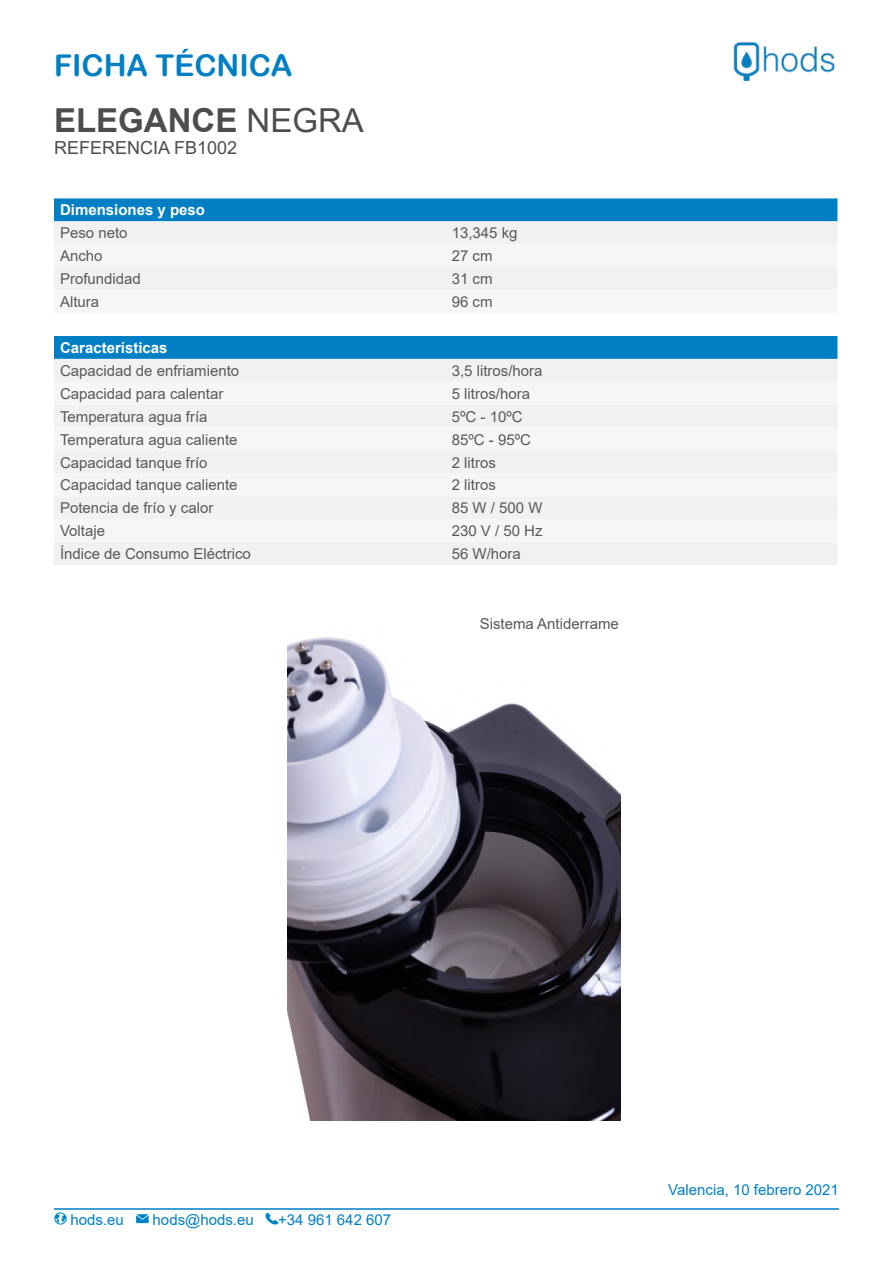
<style>
.page{position:relative;width:893px;height:1263px;background:#fff}
.page>*{position:absolute;margin:0;border:0;box-sizing:border-box;transform-origin:0 0}
.t1{font:700 33px "Arial";color:#4e4c4d}
.t2{font:30px "Arial Rounded MT Bold";color:#007fc5}
.t3{font:18px "Arial";color:#4e4c4d}
.t4{font:15px "Arial";color:#58595b}
.t5{font:15px "Arial";color:#007fc5}
.t6{font:700 15px "Arial";color:#fff}
.s1{font-weight:400}
</style>
<div class="page">
<img style="left:287px;top:637px;width:334px;height:483px">
<div style="left:54px;top:198px;width:783px;height:23px;background:#007fc5"></div>
<div style="left:54px;top:221px;width:783px;height:23px;background:#f1f1f2"></div>
<svg style="left:54px;top:267px;width:783px;height:206px;fill:#f1f1f2"></svg>
<div style="left:54px;top:497px;width:783px;height:68px;background:#f1f1f2"></div>
<svg style="left:54px;top:1212px;width:12px;height:12px"></svg>
<svg style="left:136px;top:1214px;width:12px;height:10px"></svg>
<svg style="left:266px;top:1212px;width:12px;height:12px"></svg>
<hr style="left:54px;top:1208px;width:785px;height:2px;background:#007fc5">
<img style="left:733px;top:43px;width:102px;height:37px">
<h2 class="t2" style="left:54px;top:47px;width:240px">FICHA TÉCNICA</h2>
<h1 class="t1" style="left:54px;top:97px;width:311px">ELEGANCE <span class="s1">NEGRA</span></h1>
<p class="t3" style="left:54px;top:135px;width:185px">REFERENCIA FB1002</p>
<p class="t6" style="left:60px;top:200px;width:147px">Dimensiones y peso</p>
<p class="t4" style="left:60px;top:223px;width:69px">Peso neto</p>
<p class="t4" style="left:452px;top:223px;width:67px">13,345 kg</p>
<p class="t4" style="left:60px;top:246px;width:44px">Ancho</p>
<p class="t4" style="left:452px;top:246px;width:42px">27 cm</p>
<p class="t4" style="left:60px;top:269px;width:82px">Profundidad</p>
<p class="t4" style="left:452px;top:269px;width:42px">31 cm</p>
<p class="t4" style="left:60px;top:291px;width:41px">Altura</p>
<p class="t4" style="left:452px;top:291px;width:42px">96 cm</p>
<p class="t6" style="left:60px;top:337px;width:109px">Características</p>
<p class="t4" style="left:60px;top:360px;width:181px">Capacidad de enfriamiento</p>
<p class="t4" style="left:452px;top:360px;width:92px">3,5 litros/hora</p>
<p class="t4" style="left:60px;top:383px;width:165px">Capacidad para calentar</p>
<p class="t4" style="left:452px;top:383px;width:80px">5 litros/hora</p>
<p class="t4" style="left:60px;top:406px;width:149px">Temperatura agua fría</p>
<p class="t4" style="left:452px;top:406px;width:72px">5ºC - 10ºC</p>
<p class="t4" style="left:60px;top:429px;width:179px">Temperatura agua caliente</p>
<p class="t4" style="left:452px;top:429px;width:81px">85ºC - 95ºC</p>
<p class="t4" style="left:60px;top:452px;width:149px">Capacidad tanque frío</p>
<p class="t4" style="left:452px;top:452px;width:46px">2 litros</p>
<p class="t4" style="left:60px;top:475px;width:179px">Capacidad tanque caliente</p>
<p class="t4" style="left:452px;top:475px;width:46px">2 litros</p>
<p class="t4" style="left:60px;top:498px;width:155px">Potencia de frío y calor</p>
<p class="t4" style="left:452px;top:498px;width:92px">85 W / 500 W</p>
<p class="t4" style="left:60px;top:521px;width:47px">Voltaje</p>
<p class="t4" style="left:452px;top:521px;width:92px">230 V / 50 Hz</p>
<p class="t4" style="left:60px;top:544px;width:192px">Índice de Consumo Eléctrico</p>
<p class="t4" style="left:452px;top:544px;width:71px">56 W/hora</p>
<p class="t4" style="left:480px;top:613px;width:141px">Sistema Antiderrame</p>
<p class="t5" style="left:71px;top:1209px;width:55px">hods.eu</p>
<p class="t5" style="left:153px;top:1209px;width:103px">hods@hods.eu</p>
<p class="t5" style="left:278px;top:1209px;width:115px">+34 961 642 607</p>
<p class="t5" style="left:668px;top:1179px;width:172px">Valencia, 10 febrero 2021</p>
</div>
